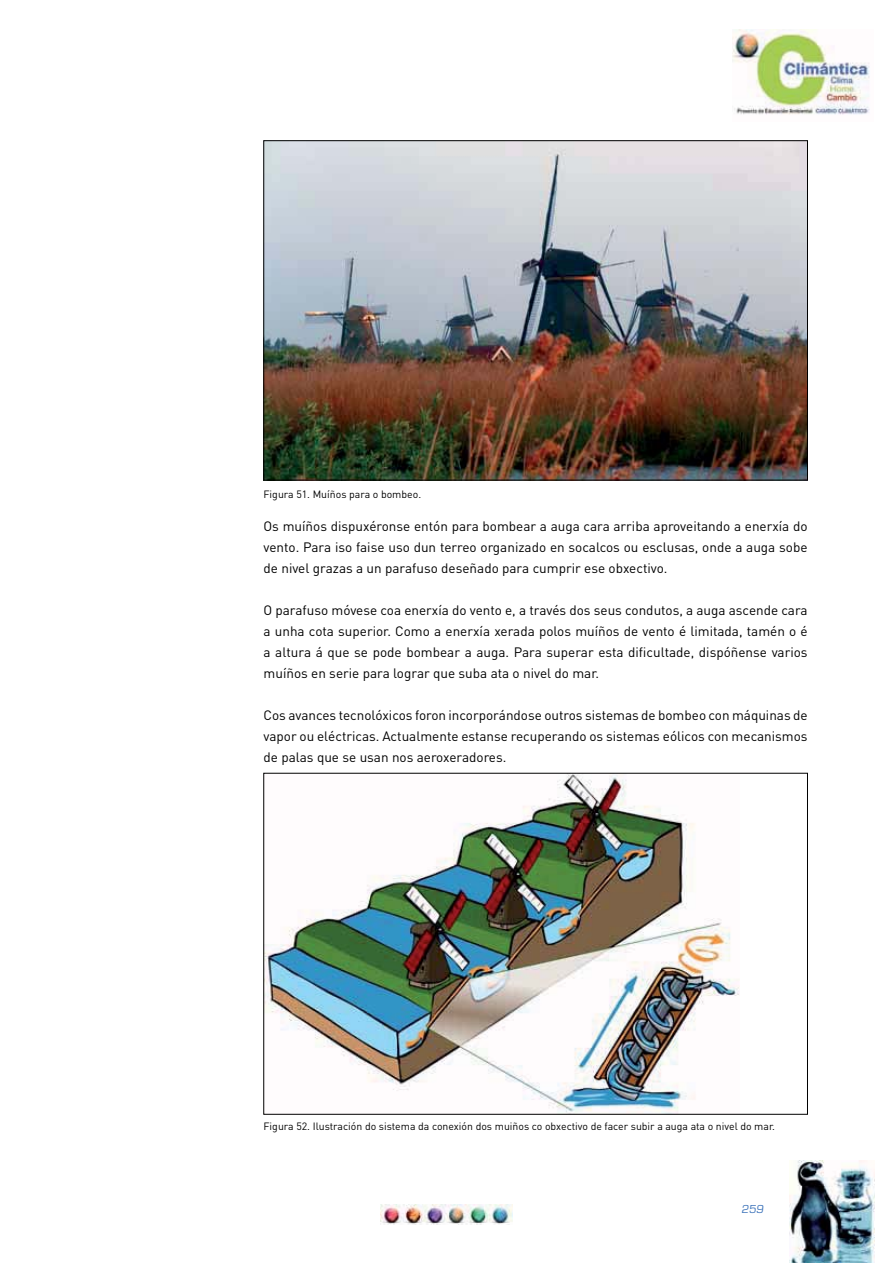
<style>
.page{position:relative;width:893px;height:1263px;background:#fff}
.page>*{position:absolute;margin:0;border:0;box-sizing:border-box;transform-origin:0 0}
.t1{font:13.5px/21px "DIN";color:#000;text-align:justify}
.t2{font:12px "Eurostile";color:#3e74ba}
.t3{font:10.5px "DIN";color:#000}
</style>
<div class="page">
<img style="left:380px;top:1204px;width:132px;height:20px">
<img style="left:732px;top:30px;width:138px;height:85px">
<img style="left:789px;top:1161px;width:85px;height:102px">
<img style="left:266px;top:143px;width:540px;height:335px">
<img style="left:266px;top:775px;width:473px;height:337px">
<p class="t3" style="left:264px;top:490px;width:159px">Figura 51. Muíños para o bombeo.</p>
<p class="t1" style="left:264px;top:517px;width:545px">Os muíños dispuxéronse entón para bombear a auga cara arriba aproveitando a enerxía do vento. Para iso faise uso dun terreo organizado en socalcos ou esclusas, onde a auga sobe de nivel grazas a un parafuso deseñado para cumprir ese obxectivo.</p>
<p class="t1" style="left:264px;top:601px;width:546px">O parafuso móvese coa enerxía do vento e, a través dos seus condutos, a auga ascende cara a unha cota superior. Como a enerxía xerada polos muíños de vento é limitada, tamén o é a altura á que se pode bombear a auga. Para superar esta dificultade, dispóñense varios muíños en serie para lograr que suba ata o nivel do mar.</p>
<p class="t1" style="left:264px;top:706px;width:545px">Cos avances tecnolóxicos foron incorporándose outros sistemas de bombeo con máquinas de vapor ou eléctricas. Actualmente estanse recuperando os sistemas eólicos con mecanismos de palas que se usan nos aeroxeradores.</p>
<p class="t3" style="left:264px;top:1123px;width:513px">Figura 52. Ilustración do sistema da conexión dos muiños co obxectivo de facer subir a auga ata o nivel do mar.</p>
<p class="t2" style="left:741px;top:1201px;width:25px">259</p>
</div>
